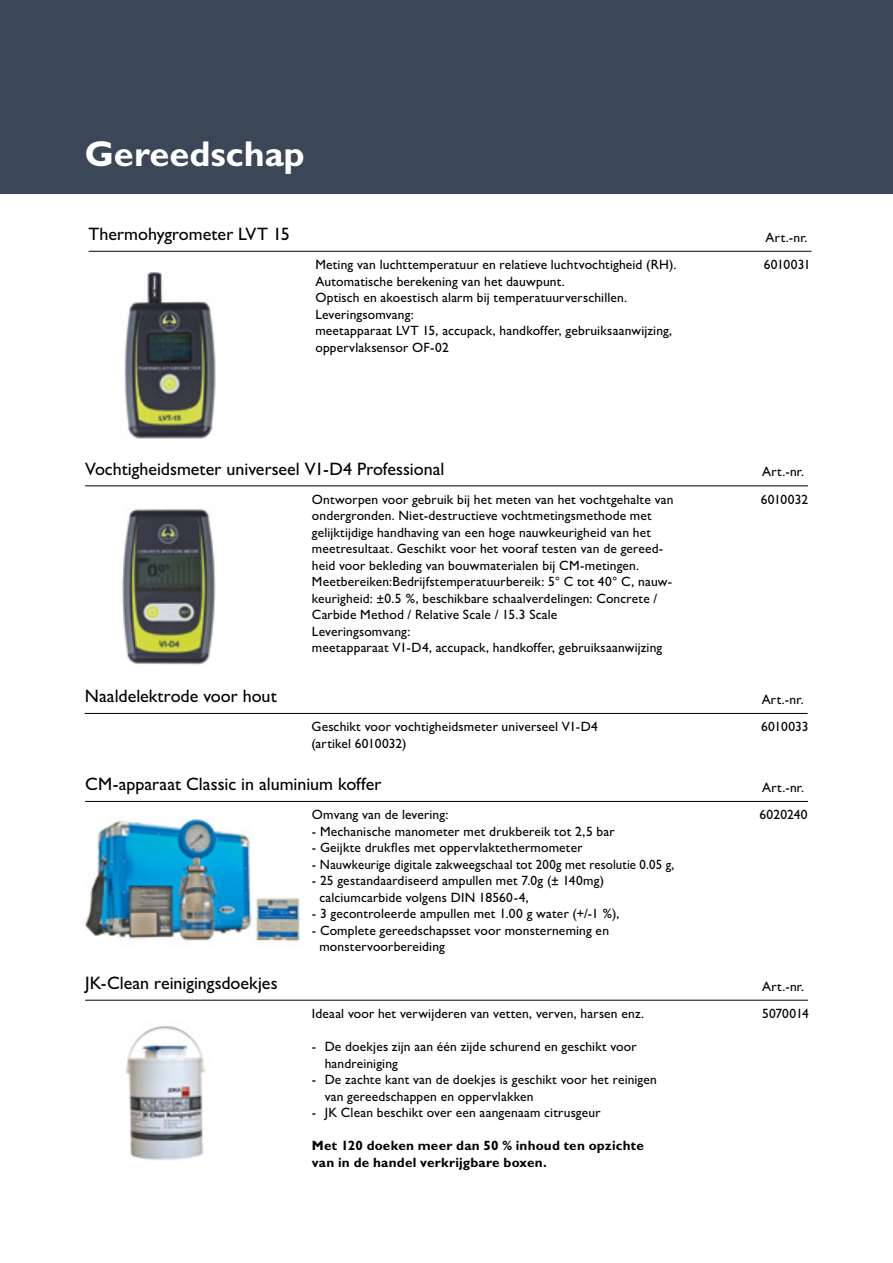
<style>
.page{position:relative;width:893px;height:1263px;background:#fff}
.page>*{position:absolute;margin:0;border:0;box-sizing:border-box;transform-origin:0 0}
.t1{font:700 36px "Gill Sans MT Pro";letter-spacing:-.005em;color:#fff}
.t2{font:500 18px "Gill Sans MT Pro";color:#000}
.t3{font:500 13.5px/16.5px "Gill Sans MT Pro";letter-spacing:.01em;color:#000}
.t4{font:700 13.5px/16.5px "Gill Sans MT Pro";letter-spacing:.01em;color:#000}
.t5{font:500 13.5px "Gill Sans MT Pro";letter-spacing:-.015em;color:#000}
.t6{font:500 13.5px "Gill Sans MT Pro";letter-spacing:-.01em;color:#000}
</style>
<div class="page">
<div style="left:0;top:0;width:893px;height:193px;background:#3b4656"></div>
<hr style="left:85px;top:485px;width:723px;height:1px;background:#000">
<img style="left:121px;top:509px;width:95px;height:156px">
<hr style="left:85px;top:713px;width:723px;height:1px;background:#000">
<hr style="left:89px;top:251px;width:722px;height:1px;background:#000">
<img style="left:124px;top:272px;width:92px;height:167px">
<hr style="left:85px;top:801px;width:723px;height:1px;background:#000">
<img style="left:85px;top:815px;width:215px;height:132px">
<hr style="left:85px;top:1000px;width:723px;height:1px;background:#000">
<img style="left:125px;top:1026px;width:80px;height:134px">
<h1 class="t1" style="left:85px;top:131px;width:221px">Gereedschap</h1>
<h2 class="t2" style="left:89px;top:223px;width:203px">Thermohygrometer LVT 15</h2>
<p class="t3" style="left:765px;top:229px;width:44px">Art.-nr.</p>
<p class="t3" style="left:315px;top:256px;width:362px">Meting van luchttemperatuur en relatieve luchtvochtigheid (RH).<br>Automatische berekening van het dauwpunt.<br>Optisch en akoestisch alarm bij temperatuurverschillen.<br>Leveringsomvang:<br>meetapparaat LVT 15, accupack, handkoffer, gebruiksaanwijzing, oppervlaksensor OF-02</p>
<p class="t5" style="left:764px;top:257px;width:48px">6010031</p>
<h2 class="t2" style="left:85px;top:458px;width:361px">Vochtigheidsmeter universeel V1-D4 Professional</h2>
<p class="t3" style="left:762px;top:463px;width:44px">Art.-nr.</p>
<h2 class="t2" style="left:85px;top:685px;width:194px">Naaldelektrode voor hout</h2>
<p class="t3" style="left:312px;top:491px;width:363px">Ontworpen voor gebruik bij het meten van het vochtgehalte van ondergronden. Niet-destructieve vochtmetingsmethode met gelijktijdige handhaving van een hoge nauwkeurigheid van het meetresultaat. Geschikt voor het vooraf testen van de gereed&shy;heid voor bekleding van bouwmaterialen bij CM-metingen.<br>Meetbereiken:Bedrijfstemperatuurbereik: 5° C tot 40° C, nauw&shy;keurigheid: ±0.5 %, beschikbare schaalverdelingen: Concrete / Carbide Method / Relative Scale / 15.3 Scale<br>Leveringsomvang:<br>meetapparaat V1-D4, accupack, handkoffer, gebruiksaanwijzing</p>
<p class="t3" style="left:761px;top:491px;width:49px">6010032</p>
<p class="t3" style="left:762px;top:691px;width:44px">Art.-nr.</p>
<p class="t3" style="left:311px;top:718px;width:288px">Geschikt voor vochtigheidsmeter universeel V1-D4 (artikel 6010032)</p>
<p class="t3" style="left:761px;top:718px;width:49px">6010033</p>
<h2 class="t2" style="left:85px;top:773px;width:298px">CM-apparaat Classic in aluminium koffer</h2>
<p class="t3" style="left:762px;top:779px;width:44px">Art.-nr.</p>
<h2 class="t2" style="left:85px;top:972px;width:194px">JK-Clean reinigingsdoekjes</h2>
<p class="t3" style="left:312px;top:806px;width:138px">Omvang van de levering:</p>
<p class="t3" style="left:312px;top:822px;width:304px">- Mechanische manometer met drukbereik tot 2,5 bar</p>
<p class="t3" style="left:312px;top:839px;width:272px">- Geijkte drukfles met oppervlaktethermometer</p>
<p class="t3" style="left:312px;top:855px;width:364px">- Nauwkeurige digitale zakweegschaal tot 200g met resolutie 0.05 g,</p>
<p class="t3" style="left:319px;top:872px;width:286px;text-indent:-8px">- 25 gestandaardiseerd ampullen met 7.0g (± 140mg) calciumcarbide volgens DIN 18560-4,</p>
<p class="t3" style="left:312px;top:905px;width:309px">- 3 gecontroleerde ampullen met 1.00 g water (+/-1 %),</p>
<p class="t3" style="left:319px;top:921px;width:291px;text-indent:-8px">- Complete gereedschapsset voor monsterneming en monstervoorbereiding</p>
<p class="t3" style="left:312px;top:1005px;width:334px">Ideaal voor het verwijderen van vetten, verven, harsen enz.</p>
<p class="t3" style="left:325px;top:1038px;width:314px;text-indent:-13px">- De doekjes zijn aan één zijde schurend en geschikt voor handreiniging</p>
<p class="t3" style="left:325px;top:1071px;width:334px;text-indent:-13px">- De zachte kant van de doekjes is geschikt voor het reinigen van gereedschappen en oppervlakken</p>
<p class="t3" style="left:312px;top:1104px;width:290px">- JK Clean beschikt over een aangenaam citrusgeur</p>
<p class="t4" style="left:312px;top:1137px;width:334px">Met 120 doeken meer dan 50 % inhoud ten opzichte van in de handel verkrijgbare boxen.</p>
<p class="t3" style="left:759px;top:806px;width:50px">6020240</p>
<p class="t3" style="left:762px;top:978px;width:44px">Art.-nr.</p>
<p class="t6" style="left:762px;top:1005px;width:48px">5070014</p>
</div>
